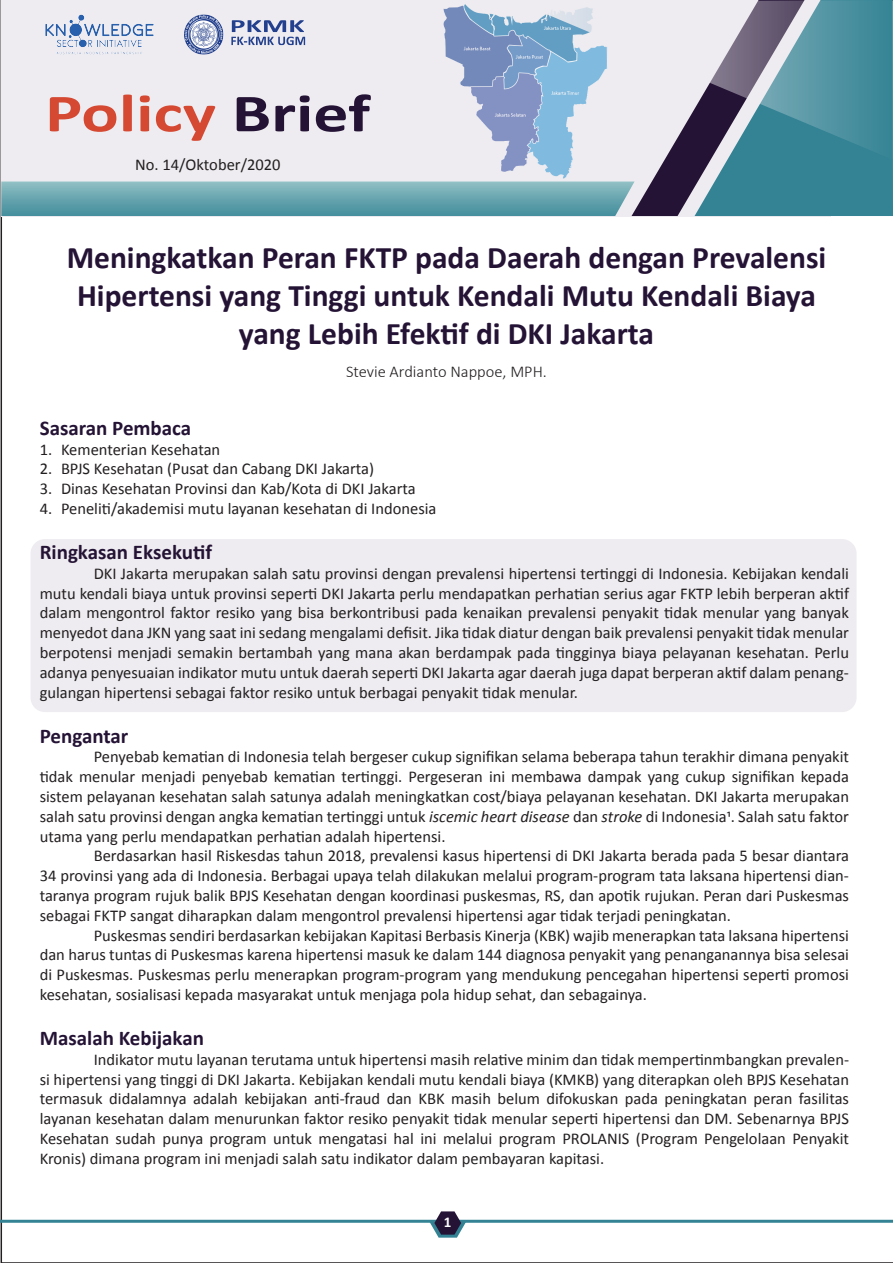
<style>
.page{position:relative;width:893px;height:1263px;background:#fff}
.page>*{position:absolute;margin:0;border:0;box-sizing:border-box;transform-origin:0 0}
.t1{font:700 54px "Calibri";color:#d54832;scale:1.3 1}
.t2{font:700 31.5px/37.8px "Calibri";color:#241335;text-align:center}
.t3{font:700 21px "Calibri";color:#241335}
.t4{font:16.5px/19.8px "Calibri";color:#231f20;text-align:justify}
.t5{font:300 16.5px "Calibri";color:#231f20}
.t6{font:700 15px "Calibri";color:#fff}
.s1{color:#241335}
.s2{font-style:italic}
</style>
<div class="page">
<svg style="left:1px;top:0;width:892px;height:216px;background:#bcced5"></svg>
<img style="left:436px;top:2px;width:179px;height:182px">
<svg style="left:518px;top:0;width:375px;height:160px;background:#96b0c0"></svg>
<div style="left:30px;top:539px;width:827px;height:173px;background:#eeecf0;border-radius:15px"></div>
<img style="left:43px;top:12px;width:113px;height:45px">
<img style="left:180px;top:13px;width:130px;height:43px">
<hr style="left:0;top:1220px;width:893px;height:3px;background:#338394">
<svg style="left:429px;top:1211px;width:37px;height:27px"></svg>
<h1 class="t1" style="left:45px;top:79px;width:252px">Policy <span class="s1">Brief</span></h1>
<p class="t4" style="left:135px;top:154px;width:147px">No. 14/Oktober/2020</p>
<h2 class="t2" style="left:67px;top:239px;width:761px">Meningkatkan Peran FKTP pada Daerah dengan Prevalensi<br>Hipertensi yang Tinggi untuk Kendali Mutu Kendali Biaya yang Lebih Efektif di DKI Jakarta</h2>
<p class="t5" style="left:346px;top:362px;width:202px">Stevie Ardianto Nappoe, MPH.</p>
<p class="t3" style="left:40px;top:414px;width:153px">Sasaran Pembaca</p>
<p class="t4" style="left:40px;top:439px;width:182px">1. Kementerian Kesehatan</p>
<p class="t4" style="left:40px;top:459px;width:336px">2. BPJS Kesehatan (Pusat dan Cabang DKI Jakarta)</p>
<p class="t4" style="left:40px;top:479px;width:377px">3. Dinas Kesehatan Provinsi dan Kab/Kota di DKI Jakarta</p>
<p class="t4" style="left:40px;top:499px;width:398px">4. Peneliti/akademisi mutu layanan kesehatan di Indonesia</p>
<p class="t3" style="left:40px;top:539px;width:174px">Ringkasan Eksekutif</p>
<p class="t4" style="left:40px;top:563px;width:811px;text-indent:54px">DKI Jakarta merupakan salah satu provinsi dengan prevalensi hipertensi tertinggi di Indonesia. Kebijakan kendali mutu kendali biaya untuk provinsi seperti DKI Jakarta perlu mendapatkan perhatian serius agar FKTP lebih berperan aktif dalam mengontrol faktor resiko yang bisa berkontribusi pada kenaikan prevalensi penyakit tidak menular yang banyak menyedot dana JKN yang saat ini sedang mengalami defisit. Jika tidak diatur dengan baik prevalensi penyakit tidak menular berpotensi menjadi semakin bertambah yang mana akan berdampak pada tingginya biaya pelayanan kesehatan. Perlu adanya penyesuaian indikator mutu untuk daerah seperti DKI Jakarta agar daerah juga dapat berperan aktif dalam penang&shy;gulangan hipertensi sebagai faktor resiko untuk berbagai penyakit tidak menular.</p>
<p class="t3" style="left:40px;top:722px;width:90px">Pengantar</p>
<p class="t4" style="left:40px;top:747px;width:811px;text-indent:54px">Penyebab kematian di Indonesia telah bergeser cukup signifikan selama beberapa tahun terakhir dimana penyakit tidak menular menjadi penyebab kematian tertinggi. Pergeseran ini membawa dampak yang cukup signifikan kepada sistem pelayanan kesehatan salah satunya adalah meningkatkan cost/biaya pelayanan kesehatan. DKI Jakarta merupakan salah satu provinsi dengan angka kematian tertinggi untuk <span class="s2">iscemic heart disease</span> dan <span class="s2">stroke</span> di Indonesia1. Salah satu faktor utama yang perlu mendapatkan perhatian adalah hipertensi.</p>
<p class="t4" style="left:40px;top:846px;width:811px;text-indent:54px">Berdasarkan hasil Riskesdas tahun 2018, prevalensi kasus hipertensi di DKI Jakarta berada pada 5 besar diantara 34 provinsi yang ada di Indonesia. Berbagai upaya telah dilakukan melalui program-program tata laksana hipertensi dian&shy;taranya program rujuk balik BPJS Kesehatan dengan koordinasi puskesmas, RS, dan apotik rujukan. Peran dari Puskesmas sebagai FKTP sangat diharapkan dalam mengontrol prevalensi hipertensi agar tidak terjadi peningkatan.</p>
<p class="t4" style="left:40px;top:925px;width:811px;text-indent:54px">Puskesmas sendiri berdasarkan kebijakan Kapitasi Berbasis Kinerja (KBK) wajib menerapkan tata laksana hipertensi dan harus tuntas di Puskesmas karena hipertensi masuk ke dalam 144 diagnosa penyakit yang penanganannya bisa selesai di Puskesmas. Puskesmas perlu menerapkan program-program yang mendukung pencegahan hipertensi seperti promosi kesehatan, sosialisasi kepada masyarakat untuk menjaga pola hidup sehat, dan sebagainya.</p>
<p class="t3" style="left:40px;top:1025px;width:166px">Masalah Kebijakan</p>
<p class="t4" style="left:40px;top:1049px;width:811px;text-indent:54px">Indikator mutu layanan terutama untuk hipertensi masih relative minim dan tidak mempertinmbangkan prevalen&shy;si hipertensi yang tinggi di DKI Jakarta. Kebijakan kendali mutu kendali biaya (KMKB) yang diterapkan oleh BPJS Kesehatan termasuk didalamnya adalah kebijakan anti-fraud dan KBK masih belum difokuskan pada peningkatan peran fasilitas layanan kesehatan dalam menurunkan faktor resiko penyakit tidak menular seperti hipertensi dan DM. Sebenarnya BPJS Kesehatan sudah punya program untuk mengatasi hal ini melalui program PROLANIS (Program Pengelolaan Penyakit Kronis) dimana program ini menjadi salah satu indikator dalam pembayaran kapitasi.</p>
<p class="t6" style="left:444px;top:1212px;width:9px">1</p>
</div>
